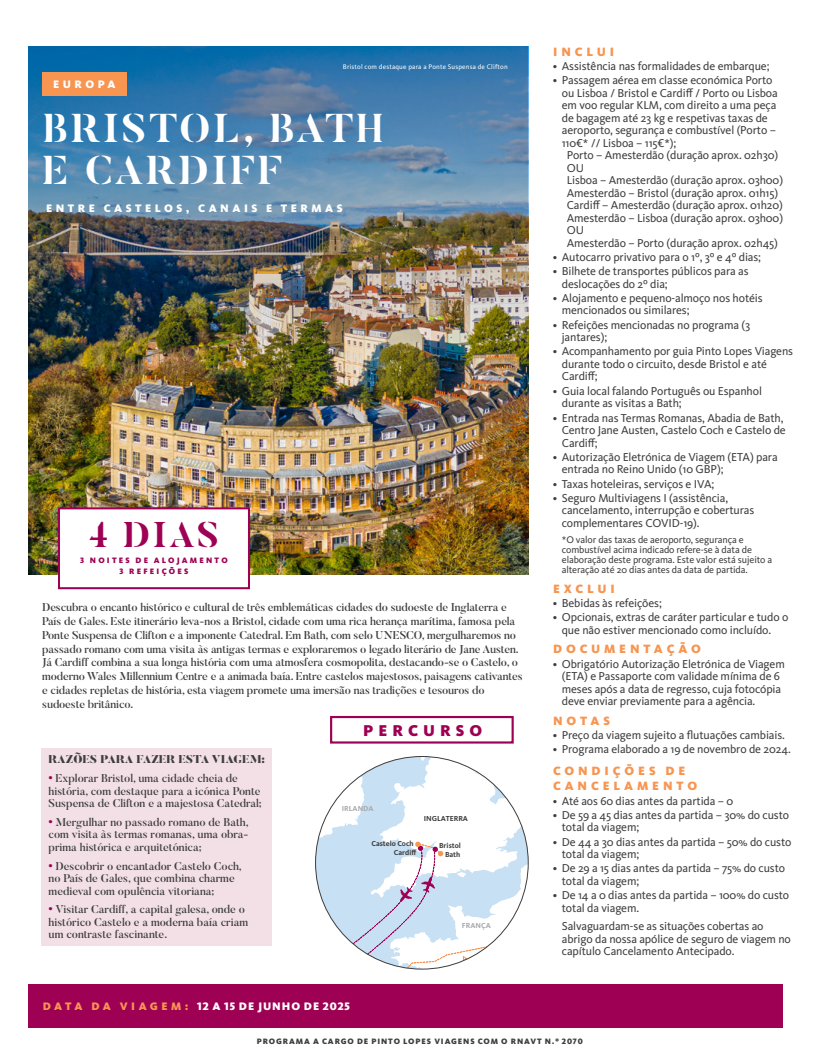
<style>
.page{position:relative;width:833px;height:1063px;background:#fff}
.page>*{position:absolute;margin:0;border:0;box-sizing:border-box;transform-origin:0 0}
.Titulo_branco{font:700 40px "Butler Stencil";letter-spacing:.075em;color:#fff}
.Selo_Dias{font:700 35.5px "Butler Stencil";color:#9e0153}
.Percurso_Titulo{font:900 16.25px "Kievit OT";letter-spacing:.31em;color:#9e0153}
.Bullets_Titulo{font:900 12.5px/15px "Kievit OT";letter-spacing:.31em;color:#f79551}
.t1{font:11.88px/12.5px "Kievit OT";letter-spacing:-.01em;color:#3e3e3f}
.Texto_Intro{font:500 11.25px/12.5px "Butler";letter-spacing:-.01em;color:#3e3e3f}
.Localizacao{font:900 11.25px "Kievit OT";letter-spacing:.31em;color:#fff}
.Datas_Titulo{font:900 11.25px "Kievit OT";letter-spacing:.08em;color:#fff}
.Texto_Intro-2{font:900 11.25px "Butler";color:#3e3e3f}
.t2{font:10px/10px "Kievit OT";letter-spacing:-.01em;color:#3e3e3f}
.t3{font:900 8.12px "Kievit OT";letter-spacing:.11em;color:#3e3e3f}
.Selo_alojamneto_refeicoes{font:900 8.12px/11.2px "Kievit OT";letter-spacing:.27em;color:#9e0153;text-align:center}
.t4{font:700 7.5px/9px "Kievit OT";color:#3e3e3f;text-align:right}
.t5{font:700 7.5px "Kievit OT";color:#a8a9ad}
.Legenda{font:6.88px "Kievit OT";letter-spacing:.025em;color:#fff}
.s1{font-family:"Kievit OT";font-weight:900;font-size:15px;color:#9e0153}
.s2{color:#f79551}
</style>
<div class="page">
<div style="left:29px;top:984px;width:754px;height:44px;background:#9e0153"></div>
<img style="left:29px;top:46px;width:499px;height:528px">
<div style="left:43px;top:72px;width:84px;height:23px;background:#f79551"></div>
<div style="left:58px;top:507px;width:192px;height:82px;background:#fff;border:2px solid #9e0153"></div>
<div style="left:41px;top:748px;width:231px;height:197px;background:#f3e0e6"></div>
<svg style="left:315px;top:757px;width:213px;height:212px"></svg>
<div style="left:330px;top:716px;width:184px;height:28px;background:#fff;border:2px solid #9e0153"></div>
<p class="Localizacao" style="left:53px;top:78px;width:64px">EUROPA</p>
<p class="Legenda" style="left:343px;top:62px;width:166px">Bristol com destaque para a Ponte Suspensa de Clifton</p>
<p class="Titulo_branco" style="left:42px;top:102px;width:342px">BRISTOL, BATH</p>
<p class="Titulo_branco" style="left:42px;top:145px;width:241px">E CARDIFF</p>
<p class="Localizacao" style="left:46px;top:202px;width:298px">ENTRE CASTELOS, CANAIS E TERMAS</p>
<p class="Selo_Dias" style="left:89px;top:512px;width:132px">4 DIAS</p>
<p class="Selo_alojamneto_refeicoes" style="left:80px;top:555px;width:149px">3 NOITES DE ALOJAMENTO<br>3 REFEIÇÕES</p>
<p class="Texto_Intro" style="left:42px;top:601px;width:482px;line-height:13.8px">Descubra o encanto histórico e cultural de três emblemáticas cidades do sudoeste de Inglaterra e País de Gales. Este itinerário leva-nos a Bristol, cidade com uma rica herança marítima, famosa pela Ponte Suspensa de Clifton e a imponente Catedral. Em Bath, com selo UNESCO, mergulharemos no passado romano com uma visita às antigas termas e exploraremos o legado literário de Jane Austen.<br>Já Cardiff combina a sua longa história com uma atmosfera cosmopolita, destacando-se o Castelo, o moderno Wales Millennium Centre e a animada baía. Entre castelos majestosos, paisagens cativantes e cidades repletas de história, esta viagem promete uma imersão nas tradições e tesouros do sudoeste britânico.</p>
<p class="Texto_Intro-2" style="left:49px;top:752px;width:218px">RAZÕES PARA FAZER ESTA VIAGEM:</p>
<p class="Texto_Intro" style="left:49px;top:772px;width:215px"><span class="s1">·</span> Explorar Bristol, uma cidade cheia de história, com destaque para a icónica Ponte<br>Suspensa de Clifton e a majestosa Catedral;</p>
<p class="Texto_Intro" style="left:49px;top:816px;width:201px;text-align:justify"><span class="s1">·</span> Mergulhar no passado romano de Bath, com visita às termas romanas, uma obra&shy;prima histórica e arquitetónica;</p>
<p class="Texto_Intro" style="left:49px;top:859px;width:195px"><span class="s1">·</span> Descobrir o encantador Castelo Coch, no País de Gales, que combina charme medieval com opulência vitoriana;</p>
<p class="Texto_Intro" style="left:49px;top:903px;width:201px"><span class="s1">·</span> Visitar Cardiff, a capital galesa, onde o histórico Castelo e a moderna baía criam um contraste fascinante.</p>
<p class="Percurso_Titulo" style="left:363px;top:721px;width:120px">PERCURSO</p>
<p class="t5" style="left:342px;top:804px;width:33px">IRLANDA</p>
<p class="t4" style="left:424px;top:814px;width:46px">INGLATERRA</p>
<p class="t4" style="left:371px;top:839px;width:44px">Castelo Coch</p>
<p class="t4" style="left:394px;top:848px;width:24px">Cardiff</p>
<p class="t4" style="left:439px;top:841px;width:23px">Bristol<br>Bath</p>
<p class="t5" style="left:462px;top:921px;width:30px">FRANÇA</p>
<p class="Datas_Titulo" style="left:43px;top:999px;width:309px"><span class="s2">D A T A D A V I A G E M :</span> 12 A 15 DE JUNHO DE 2025</p>
<p class="Bullets_Titulo" style="left:553px;top:44px;width:63px">INCLUI</p>
<p class="t1" style="left:553px;top:59px;width:218px">• Assistência nas formalidades de embarque;</p>
<p class="t1" style="left:553px;top:74px;width:221px">• Passagem aérea em classe económica Porto</p>
<p class="t1" style="left:562px;top:86px;width:217px">ou Lisboa / Bristol e Cardiff / Porto ou Lisboa</p>
<p class="t1" style="left:562px;top:99px;width:216px">em voo regular KLM, com direito a uma peça</p>
<p class="t1" style="left:562px;top:111px;width:207px">de bagagem até 23 kg e respetivas taxas de</p>
<p class="t1" style="left:562px;top:124px;width:216px">aeroporto, segurança e combustível (Porto –</p>
<p class="t1" style="left:562px;top:136px;width:116px">110€* // Lisboa – 115€*);</p>
<p class="t1" style="left:567px;top:149px;width:213px">Porto – Amesterdão (duração aprox. 02h30)</p>
<p class="t1" style="left:567px;top:161px;width:19px">OU</p>
<p class="t1" style="left:567px;top:174px;width:218px">Lisboa – Amesterdão (duração aprox. 03h00)</p>
<p class="t1" style="left:567px;top:186px;width:213px">Amesterdão – Bristol (duração aprox. 01h15)</p>
<p class="t1" style="left:567px;top:199px;width:218px">Cardiff – Amesterdão (duração aprox. 01h20)</p>
<p class="t1" style="left:567px;top:211px;width:218px">Amesterdão – Lisboa (duração aprox. 03h00)</p>
<p class="t1" style="left:567px;top:224px;width:19px">OU</p>
<p class="t1" style="left:567px;top:236px;width:213px">Amesterdão – Porto (duração aprox. 02h45)</p>
<p class="t1" style="left:553px;top:251px;width:210px">• Autocarro privativo para o 1º, 3º e 4º dias;</p>
<p class="t1" style="left:562px;top:265px;width:188px;text-indent:-9px">• Bilhete de transportes públicos para as deslocações do 2º dia;</p>
<p class="t1" style="left:562px;top:292px;width:202px;text-indent:-9px">• Alojamento e pequeno-almoço nos hotéis mencionados ou similares;</p>
<p class="t1" style="left:562px;top:318px;width:190px;text-indent:-9px">• Refeições mencionadas no programa (3 jantares);</p>
<p class="t1" style="left:562px;top:345px;width:233px;text-indent:-9px">• Acompanhamento por guia Pinto Lopes Viagens durante todo o circuito, desde Bristol e até<br>Cardiff;</p>
<p class="t1" style="left:562px;top:384px;width:202px;text-indent:-9px">• Guia local falando Português ou Espanhol durante as visitas a Bath;</p>
<p class="t1" style="left:562px;top:411px;width:225px;text-indent:-9px">• Entrada nas Termas Romanas, Abadia de Bath,<br>Centro Jane Austen, Castelo Coch e Castelo de<br>Cardiff;</p>
<p class="t1" style="left:562px;top:450px;width:217px;text-indent:-9px">• Autorização Eletrónica de Viagem (ETA) para entrada no Reino Unido (10 GBP);</p>
<p class="t1" style="left:553px;top:477px;width:163px">• Taxas hoteleiras, serviços e IVA;</p>
<p class="t1" style="left:562px;top:491px;width:194px;text-indent:-9px">• Seguro Multiviagens I (assistência, cancelamento, interrupção e coberturas complementares COVID-19).</p>
<p class="t2" style="left:562px;top:535px;width:212px">*O valor das taxas de aeroporto, segurança e combustível acima indicado refere-se à data de elaboração deste programa. Este valor está sujeito a alteração até 20 dias antes da data de partida.</p>
<p class="Bullets_Titulo" style="left:553px;top:581px;width:63px">EXCLUI</p>
<p class="t1" style="left:553px;top:597px;width:110px">• Bebidas às refeições;</p>
<p class="t1" style="left:562px;top:611px;width:228px;text-indent:-9px">• Opcionais, extras de caráter particular e tudo o que não estiver mencionado como incluído.</p>
<p class="Bullets_Titulo" style="left:553px;top:641px;width:149px">DOCUMENTAÇÃO</p>
<p class="t1" style="left:562px;top:657px;width:224px;text-indent:-9px">• Obrigatório Autorização Eletrónica de Viagem (ETA) e Passaporte com validade mínima de 6 meses após a data de regresso, cuja fotocópia deve enviar previamente para a agência.</p>
<p class="Bullets_Titulo" style="left:553px;top:713px;width:58px">NOTAS</p>
<p class="t1" style="left:553px;top:729px;width:233px">• Preço da viagem sujeito a flutuações cambiais.</p>
<p class="t1" style="left:553px;top:743px;width:239px">• Programa elaborado a 19 de novembro de 2024.</p>
<p class="Bullets_Titulo" style="left:553px;top:763px;width:146px">CONDIÇÕES DE<br>CANCELAMENTO</p>
<p class="t1" style="left:553px;top:794px;width:182px">• Até aos 60 dias antes da partida – 0</p>
<p class="t1" style="left:562px;top:808px;width:229px;text-indent:-9px">• De 59 a 45 dias antes da partida – 30% do custo total da viagem;</p>
<p class="t1" style="left:562px;top:835px;width:231px;text-indent:-9px">• De 44 a 30 dias antes da partida – 50% do custo total da viagem;</p>
<p class="t1" style="left:562px;top:862px;width:225px;text-indent:-9px">• De 29 a 15 dias antes da partida – 75% do custo total da viagem;</p>
<p class="t1" style="left:562px;top:889px;width:229px;text-indent:-9px">• De 14 a 0 dias antes da partida – 100% do custo total da viagem.</p>
<p class="t1" style="left:562px;top:920px;width:231px">Salvaguardam-se as situações cobertas ao abrigo da nossa apólice de seguro de viagem no capítulo Cancelamento Antecipado.</p>
<p class="t3" style="left:257px;top:1036px;width:328px">PROGRAMA A CARGO DE PINTO LOPES VIAGENS COM O RNAVT N.º 2070</p>
</div>
